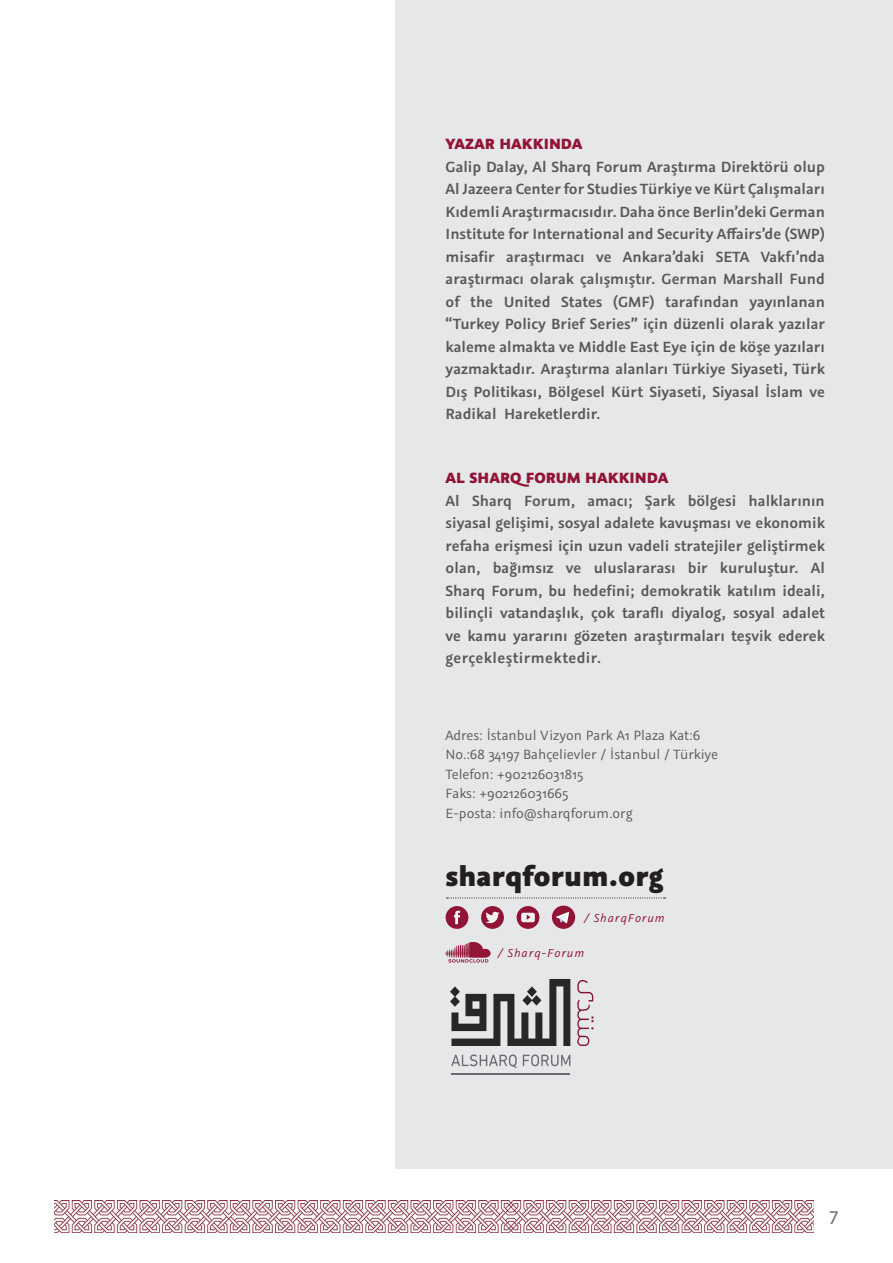
<style>
.page{position:relative;width:893px;height:1263px;background:#fff}
.page>*{position:absolute;margin:0;border:0;box-sizing:border-box;transform-origin:0 0}
.abstract{font:800 30.9px "Graublau Sans";color:#231f20}
.t1{font:19.5px "Myriad Pro";color:#6c6d70}
.abstract-2{font:600 16.5px/22.5px "Graublau Sans";color:#57585a;text-align:justify}
.abstract-3{font:800 16.5px "Graublau Sans";color:#911436}
.abstract-4{font:15px "Graublau Sans";color:#57585a}
.abstract-5{font:italic 13.05px "Graublau Sans";letter-spacing:.07em;color:#911436}
</style>
<div class="page">
<img style="left:54px;top:1201px;width:759px;height:31px">
<div style="left:395px;top:0;width:498px;height:1168px;background:#e6e7e9"></div>
<svg style="left:450px;top:979px;width:120px;height:67px"></svg>
<svg style="left:577px;top:980px;width:16px;height:66px"></svg>
<svg style="left:451px;top:1054px;width:119px;height:14px"></svg>
<hr style="left:451px;top:1073px;width:119px;height:2px;background:#76787b">
<svg style="left:447px;top:897px;width:218px;height:1px"></svg>
<svg style="left:446px;top:942px;width:45px;height:20px"></svg>
<div style="left:446px;top:906px;width:22px;height:23px;background:#911436;border-radius:50%"></div>
<svg style="left:454px;top:911px;width:6px;height:13px"></svg>
<svg style="left:517px;top:906px;width:22px;height:23px"></svg>
<svg style="left:521px;top:913px;width:14px;height:9px"></svg>
<div style="left:481px;top:906px;width:23px;height:23px;background:#911436;border-radius:50%"></div>
<svg style="left:486px;top:912px;width:13px;height:11px"></svg>
<div style="left:552px;top:906px;width:23px;height:23px;background:#911436;border-radius:50%"></div>
<svg style="left:556px;top:912px;width:13px;height:11px"></svg>
<p class="abstract-3" style="left:446px;top:133px;width:139px">YAZAR HAKKINDA</p>
<p class="abstract-2" style="left:446px;top:155px;width:381px">Galip Dalay, Al Sharq Forum Araştırma Direktörü olup Al Jazeera Center for Studies Türkiye ve Kürt Çalışmaları Kıdemli Araştırmacısıdır. Daha önce Berlin’deki German Institute for International and Security Affairs’de (SWP) misafir araştırmacı ve Ankara’daki SETA Vakfı’nda araştırmacı olarak çalışmıştır. German Marshall Fund of the United States (GMF) tarafından yayınlanan “Turkey Policy Brief Series” için düzenli olarak yazılar kaleme almakta ve Middle East Eye için de köşe yazıları yazmaktadır. Araştırma alanları Türkiye Siyaseti, Türk Dış Politikası, Bölgesel Kürt Siyaseti, Siyasal İslam ve Radikal Hareketlerdir.</p>
<p class="abstract-3" style="left:446px;top:467px;width:224px">AL SHARQ FORUM HAKKINDA</p>
<p class="abstract-2" style="left:446px;top:489px;width:381px">Al Sharq Forum, amacı; Şark bölgesi halklarının siyasal gelişimi, sosyal adalete kavuşması ve ekonomik refaha erişmesi için uzun vadeli stratejiler geliştirmek olan, bağımsız ve uluslararası bir kuruluştur. Al Sharq Forum, bu hedefini; demokratik katılım ideali, bilinçli vatandaşlık, çok taraflı diyalog, sosyal adalet ve kamu yararını gözeten araştırmaları teşvik ederek gerçekleştirmektedir.</p>
<p class="abstract-4" style="left:446px;top:726px;width:256px">Adres: İstanbul Vizyon Park A1 Plaza Kat:6</p>
<p class="abstract-4" style="left:446px;top:745px;width:274px">No.:68 34197 Bahçelievler / İstanbul / Türkiye</p>
<p class="abstract-4" style="left:446px;top:765px;width:139px">Telefon: +902126031815</p>
<p class="abstract-4" style="left:446px;top:784px;width:124px">Faks: +902126031665</p>
<p class="abstract-4" style="left:446px;top:804px;width:189px">E-posta: info@sharqforum.org</p>
<p class="abstract" style="left:446px;top:856px;width:220px">sharqforum.org</p>
<p class="abstract-5" style="left:584px;top:910px;width:82px">/ SharqForum</p>
<p class="abstract-5" style="left:498px;top:945px;width:88px">/ Sharq-Forum</p>
<p class="t1" style="left:829px;top:1205px;width:12px">7</p>
</div>
